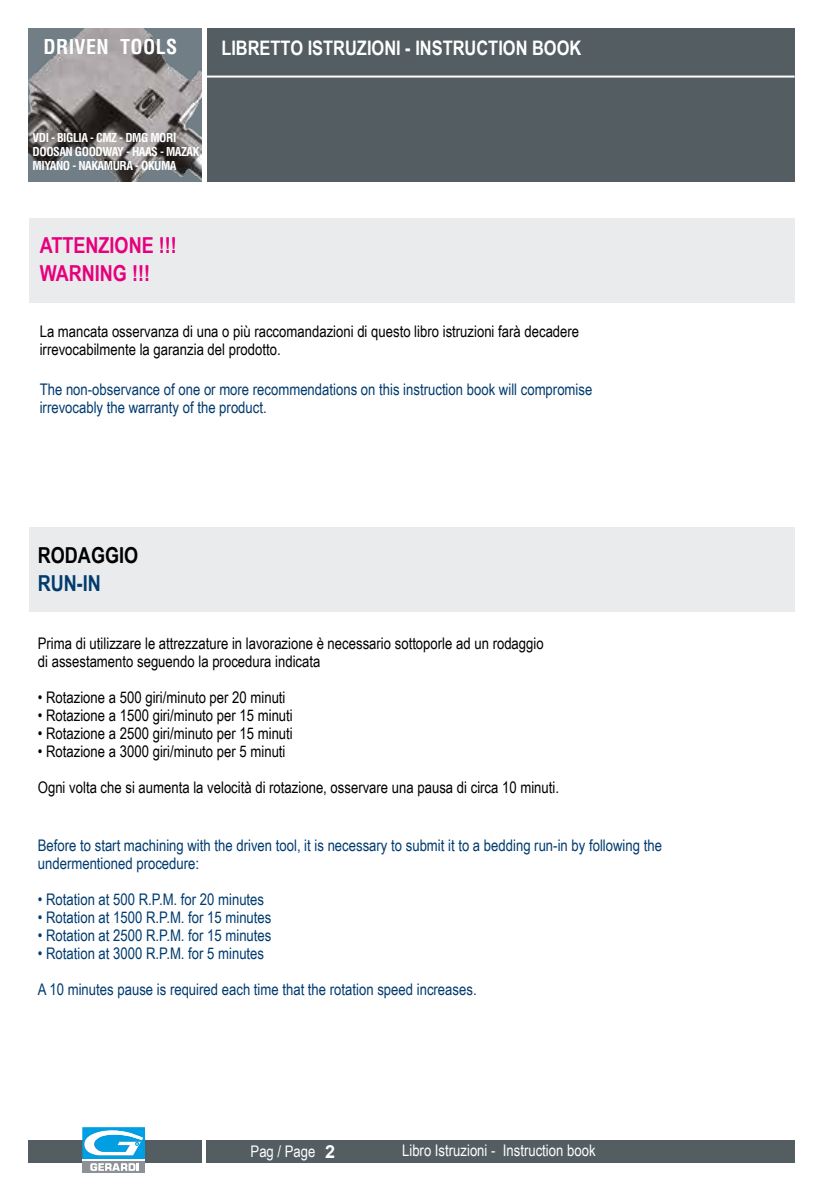
<style>
.page{position:relative;width:840px;height:1191px;background:#fff}
.page>*{position:absolute;margin:0;border:0;box-sizing:border-box;transform-origin:0 0}
.t1{font:700 22px/28px "Arial Narrow";color:#e6007d}
.t2{font:700 22px "Arial Narrow";color:#000}
.t3{font:700 22px "Arial Narrow";color:#003b6f}
.t4{font:700 20px "Arial Narrow";color:#fff}
.t5{font:700 condensed 20px "Helvetica";letter-spacing:.02em;color:#fff}
.t6{font:16px/18px "Arial Narrow";color:#000}
.t7{font:16px/18px "Arial Narrow";color:#003b6f}
.t8{font:16px "Arial Narrow";color:#fff}
.t9{font:700 condensed 12px/14px "Helvetica";letter-spacing:-.04em;color:#fff}
.s1{font-family:"Arial";font-weight:700;font-size:18px}
</style>
<div class="page">
<img style="left:28px;top:29px;width:173px;height:152px">
<div style="left:207px;top:28px;width:587px;height:153px;background:#535d62"></div>
<hr style="left:206px;top:76px;width:588px;height:2px;background:#fff">
<div style="left:28px;top:1140px;width:173px;height:22px;background:#535d62"></div>
<div style="left:206px;top:1140px;width:588px;height:22px;background:#535d62"></div>
<div style="left:82px;top:1161px;width:63px;height:11px;background:#8d9196"></div>
<svg style="left:82px;top:1127px;width:63px;height:44px"></svg>
<div style="left:29px;top:218px;width:765px;height:84px;background:#eaebec"></div>
<div style="left:29px;top:527px;width:765px;height:85px;background:#eaebec"></div>
<p class="t5" style="left:43px;top:34px;width:135px">DRIVEN TOOLS</p>
<p class="t4" style="left:221px;top:33px;width:361px">LIBRETTO ISTRUZIONI - INSTRUCTION BOOK</p>
<p class="t9" style="left:33px;top:130px;width:168px">VDI - BIGLIA - CMZ - DMG MORI<br>DOOSAN GOODWAY - HAAS - MAZAK<br>MIYANO - NAKAMURA - OKUMA</p>
<h1 class="t1" style="left:40px;top:230px;width:138px">ATTENZIONE !!!<br>WARNING !!!</h1>
<p class="t6" style="left:40px;top:322px;width:540px">La mancata osservanza di una o più raccomandazioni di questo libro istruzioni farà decadere irrevocabilmente la garanzia del prodotto.</p>
<p class="t7" style="left:40px;top:380px;width:554px">The non-observance of one or more recommendations on this instruction book will compromise irrevocably the warranty of the product.</p>
<h1 class="t2" style="left:38px;top:539px;width:102px">RODAGGIO</h1>
<h1 class="t3" style="left:38px;top:567px;width:65px">RUN-IN</h1>
<p class="t6" style="left:38px;top:634px;width:507px">Prima di utilizzare le attrezzature in lavorazione è necessario sottoporle ad un rodaggio di assestamento seguendo la procedura indicata</p>
<p class="t6" style="left:38px;top:688px;width:249px">• Rotazione a 500 giri/minuto per 20 minuti</p>
<p class="t6" style="left:38px;top:706px;width:256px">• Rotazione a 1500 giri/minuto per 15 minuti</p>
<p class="t6" style="left:38px;top:724px;width:256px">• Rotazione a 2500 giri/minuto per 15 minuti</p>
<p class="t6" style="left:38px;top:742px;width:249px">• Rotazione a 3000 giri/minuto per 5 minuti</p>
<p class="t6" style="left:38px;top:778px;width:522px">Ogni volta che si aumenta la velocità di rotazione, osservare una pausa di circa 10 minuti.</p>
<p class="t7" style="left:38px;top:836px;width:625px">Before to start machining with the driven tool, it is necessary to submit it to a bedding run-in by following the undermentioned procedure:</p>
<p class="t7" style="left:38px;top:890px;width:228px">• Rotation at 500 R.P.M. for 20 minutes</p>
<p class="t7" style="left:38px;top:908px;width:235px">• Rotation at 1500 R.P.M. for 15 minutes</p>
<p class="t7" style="left:38px;top:926px;width:235px">• Rotation at 2500 R.P.M. for 15 minutes</p>
<p class="t7" style="left:38px;top:944px;width:228px">• Rotation at 3000 R.P.M. for 5 minutes</p>
<p class="t7" style="left:38px;top:980px;width:440px">A 10 minutes pause is required each time that the rotation speed increases.</p>
<p class="t8" style="left:250px;top:1139px;width:86px">Pag / Page <span class="s1">2</span></p>
<p class="t8" style="left:402px;top:1138px;width:195px">Libro Istruzioni - Instruction book</p>
</div>
